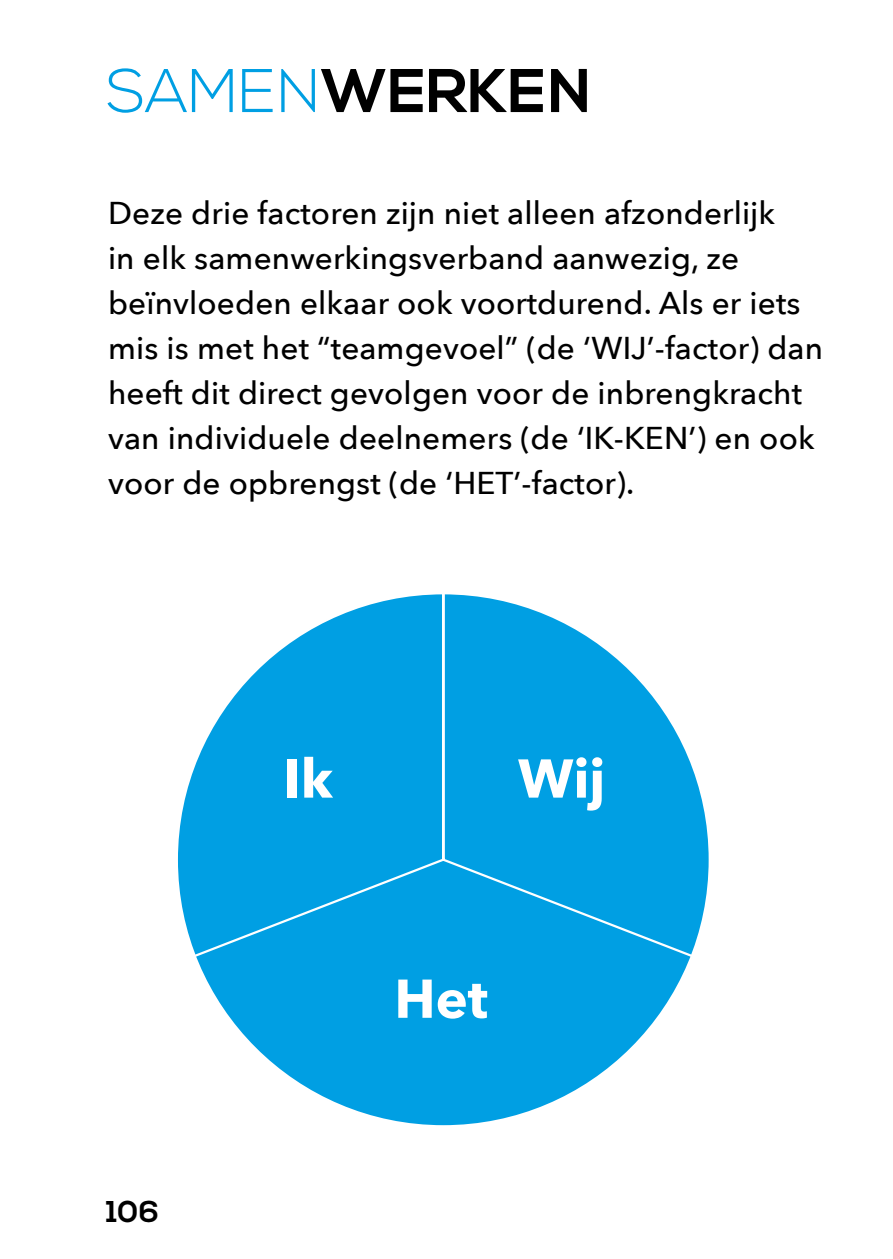
<style>
.page{position:relative;width:893px;height:1259px;background:#fff}
.page>*{position:absolute;margin:0;border:0;box-sizing:border-box;transform-origin:0 0}
.t1{font:700 61.5px "Nexa";color:#000}
.t2{font:700 54px "Avenir Next";color:#fff}
.t3{font:500 31.5px/45px "Avenir Next";letter-spacing:.005em;color:#000}
.t4{font:700 30px "Nexa";color:#000}
.s1{font-weight:300;color:#009fe3}
</style>
<div class="page">
<div style="left:177px;top:593px;width:533px;height:533px;background:#009fe3;border-radius:50%"></div>
<svg style="left:192px;top:593px;width:503px;height:366px"></svg>
<h1 class="t1" style="left:106px;top:55px;width:486px"><span class="s1">SAMEN</span>WERKEN</h1>
<p class="t3" style="left:108px;top:190px;width:717px">Deze drie factoren zijn niet alleen afzonderlijk<br>in elk samenwerkingsverband aanwezig, ze beïnvloeden elkaar ook voortdurend. Als er iets mis is met het “teamgevoel” (de ‘WIJ’-factor) dan heeft dit direct gevolgen voor de inbrengkracht van individuele deelnemers (de ‘IK-KEN’) en ook voor de opbrengst (de ‘HET’-factor).</p>
<h2 class="t2" style="left:284px;top:732px;width:51px">Ik</h2>
<h2 class="t2" style="left:518px;top:732px;width:89px">Wĳ</h2>
<p class="t4" style="left:106px;top:1194px;width:54px">106</p>
<h2 class="t2" style="left:394px;top:952px;width:95px">Het</h2>
</div>
